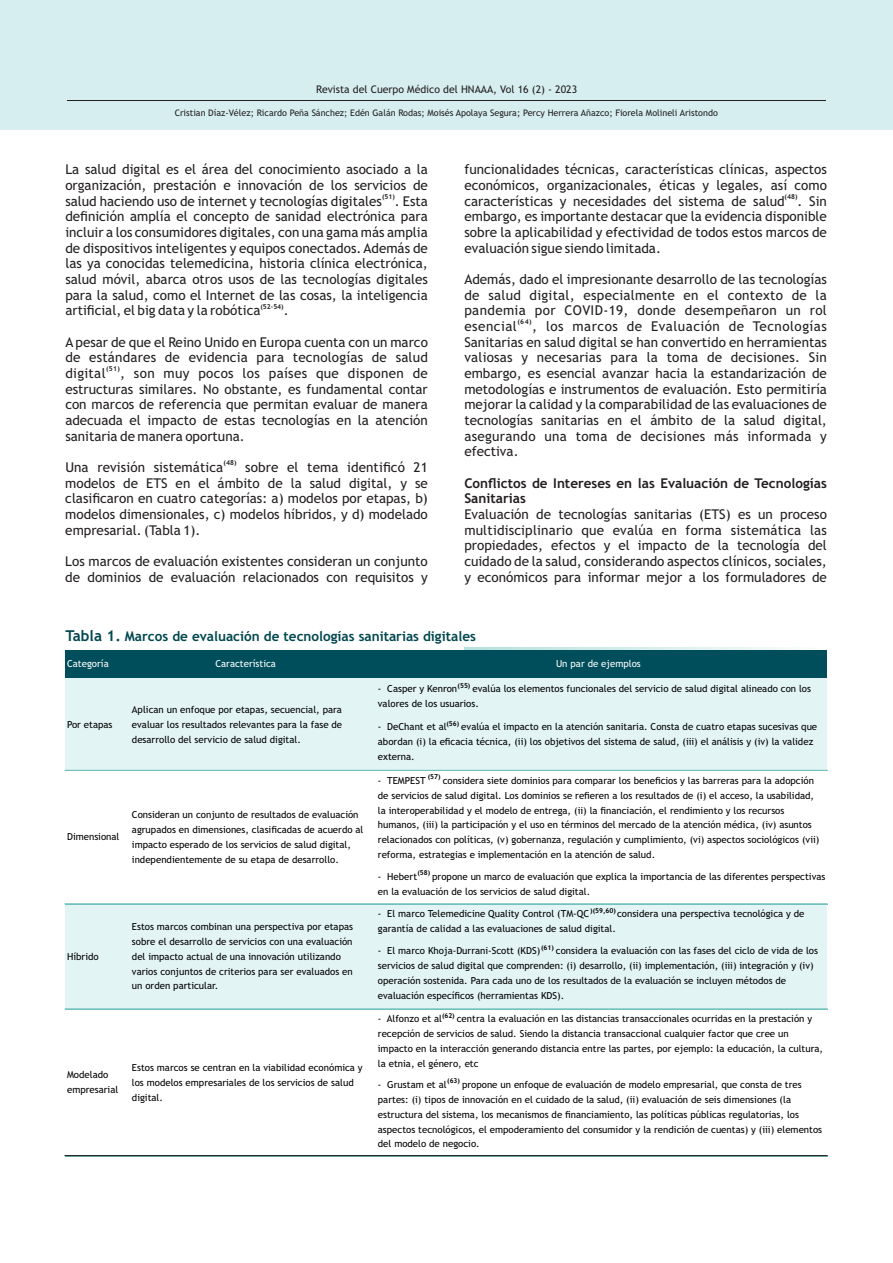
<style>
.page{position:relative;width:893px;height:1263px;background:#fff}
.page>*{position:absolute;margin:0;border:0;box-sizing:border-box;transform-origin:0 0}
.t1{font:13.5px/15.8px "Trebuchet MS";color:#231f20;text-align:justify}
.t2{font:700 13.5px/15.8px "Trebuchet MS";color:#231f20}
.t3{font:700 13.5px "Trebuchet MS";color:#00474e}
.t4{font:10.5px "Trebuchet MS";color:#231f20}
.t5{font:9.75px/14.9px "Trebuchet MS";color:#000}
.t6{font:9.75px "Trebuchet MS";color:#fff}
.t7{font:9px "Trebuchet MS";color:#231f20}
.t8{font:700 6.75px "Trebuchet MS";color:#000}
.t9{font:700 6.75px "Trebuchet MS";color:#231f20}
.s1{font-size:15px}
</style>
<div class="page">
<div style="left:0;top:0;width:893px;height:130px;background:#d7eef0"></div>
<hr style="left:67px;top:100px;width:759px;height:1px;background:#231f20">
<div style="left:464px;top:647px;width:363px;height:26px;background:linear-gradient(to right,#b4e0db,#fcfdfd)"></div>
<div style="left:66px;top:650px;width:761px;height:29px;background:#004e5b"></div>
<div style="left:66px;top:679px;width:761px;height:92px;background:#e3f4f5"></div>
<div style="left:66px;top:904px;width:761px;height:105px;background:#e3f4f5"></div>
<hr style="left:65px;top:770px;width:762px;height:1px;background:#73c1bf">
<hr style="left:65px;top:904px;width:762px;height:1px;background:#73c1bf">
<hr style="left:65px;top:903px;width:762px;height:1px;background:#73c1bf">
<hr style="left:65px;top:1009px;width:762px;height:1px;background:#73c1bf">
<hr style="left:65px;top:1008px;width:762px;height:1px;background:#73c1bf">
<hr style="left:65px;top:1156px;width:762px;height:1px;background:#73c1bf">
<hr style="left:65px;top:1155px;width:762px;height:1px;background:#000">
<p class="t4" style="left:316px;top:86px;width:262px">Revista del Cuerpo Médico del HNAAA, Vol 16 (2) - 2023</p>
<p class="t7" style="left:175px;top:109px;width:545px">Cristian Díaz-Vélez; Ricardo Peña Sánchez; Edén Galán Rodas; Moisés Apolaya Segura; Percy Herrera Añazco; Fiorela Molineli Aristondo</p>
<h1 class="t1" style="left:65px;top:163px;width:364px">La salud digital es el área del conocimiento asociado a la organización, prestación e innovación de los servicios de</h1>
<p class="t9" style="left:382px;top:194px;width:14px">(51)</p>
<p class="t1" style="left:65px;top:194px;width:364px">salud haciendo uso de internet y tecnologías digitales . Esta definición amplía el concepto de sanidad electrónica para incluir a los consumidores digitales, con una gama más amplia de dispositivos inteligentes y equipos conectados. Además de las ya conocidas telemedicina, historia clínica electrónica, salud móvil, abarca otros usos de las tecnologías digitales para la salud, como el Internet de las cosas, la inteligencia</p>
<p class="t9" style="left:260px;top:304px;width:25px">(52–54)</p>
<h1 class="t1" style="left:65px;top:304px;width:197px">artificial, el big data y la robótica</h1>
<h1 class="t1" style="left:284px;top:304px;width:6px">.</h1>
<h1 class="t1" style="left:65px;top:335px;width:364px">A pesar de que el Reino Unido en Europa cuenta con un marco de estándares de evidencia para tecnologías de salud</h1>
<p class="t9" style="left:106px;top:366px;width:15px">(51)</p>
<p class="t1" style="left:65px;top:367px;width:364px">digital , son muy pocos los países que disponen de estructuras similares. No obstante, es fundamental contar con marcos de referencia que permitan evaluar de manera adecuada el impacto de estas tecnologías en la atención sanitaria de manera oportuna.</p>
<p class="t9" style="left:223px;top:460px;width:15px">(48)</p>
<h1 class="t1" style="left:65px;top:461px;width:364px;text-indent:180px">sobre el tema identificó 21 modelos de ETS en el ámbito de la salud digital, y se clasificaron en cuatro categorías: a) modelos por etapas, b) modelos dimensionales, c) modelos híbridos, y d) modelado empresarial. (Tabla 1).</h1>
<h1 class="t1" style="left:65px;top:555px;width:364px">Los marcos de evaluación existentes consideran un conjunto de dominios de evaluación relacionados con requisitos y</h1>
<h1 class="t1" style="left:65px;top:461px;width:160px">Una revisión sistemática</h1>
<h1 class="t1" style="left:464px;top:163px;width:364px">funcionalidades técnicas, características clínicas, aspectos económicos, organizacionales, éticas y legales, así como</h1>
<p class="t9" style="left:785px;top:194px;width:14px">(48)</p>
<h1 class="t1" style="left:464px;top:194px;width:364px">características y necesidades del sistema de salud . Sin embargo, es importante destacar que la evidencia disponible sobre la aplicabilidad y efectividad de todos estos marcos de evaluación sigue siendo limitada.</h1>
<h1 class="t1" style="left:464px;top:272px;width:364px">Además, dado el impresionante desarrollo de las tecnologías de salud digital, especialmente en el contexto de la pandemia por COVID-19, donde desempeñaron un rol</h1>
<p class="t9" style="left:517px;top:319px;width:16px">(64)</p>
<p class="t1" style="left:464px;top:319px;width:364px">esencial , los marcos de Evaluación de Tecnologías Sanitarias en salud digital se han convertido en herramientas valiosas y necesarias para la toma de decisiones. Sin embargo, es esencial avanzar hacia la estandarización de metodologías e instrumentos de evaluación. Esto permitiría mejorar la calidad y la comparabilidad de las evaluaciones de tecnologías sanitarias en el ámbito de la salud digital, asegurando una toma de decisiones más informada y efectiva.</p>
<h1 class="t2" style="left:464px;top:476px;width:364px">Conflictos de Intereses en las Evaluación de Tecnologías<br>Sanitarias</h1>
<p class="t1" style="left:464px;top:508px;width:364px">Evaluación de tecnologías sanitarias (ETS) es un proceso multidisciplinario que evalúa en forma sistemática las propiedades, efectos y el impacto de la tecnología del cuidado de la salud, considerando aspectos clínicos, sociales, y económicos para informar mejor a los formuladores de</p>
<h1 class="t3" style="left:65px;top:631px;width:412px"><span class="s1">Tabla 1.</span> Marcos de evaluación de tecnologías sanitarias digitales</h1>
<p class="t6" style="left:67px;top:660px;width:43px">Categoría</p>
<p class="t6" style="left:215px;top:660px;width:62px">Característica</p>
<p class="t6" style="left:556px;top:660px;width:86px">Un par de ejemplos</p>
<p class="t5" style="left:378px;top:682px;width:81px">- Casper y Kenron</p>
<p class="t8" style="left:458px;top:683px;width:14px">(55)</p>
<p class="t5" style="left:378px;top:682px;width:435px;text-indent:95px">evalúa los elementos funcionales del servicio de salud digital alineado con los valores de los usuarios.</p>
<p class="t5" style="left:378px;top:720px;width:70px">- DeChant et al</p>
<p class="t8" style="left:446px;top:721px;width:14px">(56)</p>
<p class="t5" style="left:132px;top:703px;width:212px;text-align:justify">Aplican un enfoque por etapas, secuencial, para evaluar los resultados relevantes para la fase de desarrollo del servicio de salud digital.</p>
<p class="t5" style="left:67px;top:718px;width:47px">Por etapas</p>
<p class="t5" style="left:378px;top:720px;width:441px;text-indent:83px">evalúa el impacto en la atención sanitaria. Consta de cuatro etapas sucesivas que abordan (i) la eficacia técnica, (ii) los objetivos del sistema de salud, (iii) el análisis y (iv) la validez externa.</p>
<p class="t5" style="left:378px;top:774px;width:49px">- TEMPEST</p>
<p class="t8" style="left:428px;top:774px;width:14px">(57)</p>
<p class="t5" style="left:378px;top:774px;width:443px;text-indent:65px">considera siete dominios para comparar los beneficios y las barreras para la adopción de servicios de salud digital. Los dominios se refieren a los resultados de (i) el acceso, la usabilidad, la interoperabilidad y el modelo de entrega, (ii) la financiación, el rendimiento y los recursos humanos, (iii) la participación y el uso en términos del mercado de la atención médica, (iv) asuntos relacionados con políticas, (v) gobernanza, regulación y cumplimiento, (vi) aspectos sociológicos (vii) reforma, estrategias e implementación en la atención de salud.</p>
<p class="t5" style="left:378px;top:870px;width:41px">- Hebert</p>
<p class="t8" style="left:417px;top:870px;width:14px">(58)</p>
<p class="t5" style="left:132px;top:808px;width:233px">Consideran un conjunto de resultados de evaluación agrupados en dimensiones, clasificadas de acuerdo al impacto esperado de los servicios de salud digital, independientemente de su etapa de desarrollo.</p>
<p class="t5" style="left:67px;top:830px;width:54px">Dimensional</p>
<p class="t5" style="left:378px;top:870px;width:449px;text-indent:54px">propone un marco de evaluación que explica la importancia de las diferentes perspectivas en la evaluación de los servicios de salud digital.</p>
<p class="t5" style="left:378px;top:907px;width:213px">- El marco Telemedicine Quality Control (TM-QC</p>
<p class="t8" style="left:590px;top:908px;width:27px">)(59,60)</p>
<p class="t5" style="left:617px;top:907px;width:189px">considera una perspectiva tecnológica y de</p>
<p class="t5" style="left:378px;top:922px;width:240px">garantía de calidad a las evaluaciones de salud digital.</p>
<p class="t5" style="left:378px;top:944px;width:164px">- El marco Khoja-Durrani-Scott (KDS)</p>
<p class="t8" style="left:541px;top:945px;width:14px">(61)</p>
<p class="t5" style="left:132px;top:920px;width:223px">Estos marcos combinan una perspectiva por etapas sobre el desarrollo de servicios con una evaluación del impacto actual de una innovación utilizando varios conjuntos de criterios para ser evaluados en un orden particular.</p>
<p class="t5" style="left:378px;top:944px;width:442px;text-indent:178px">considera la evaluación con las fases del ciclo de vida de los servicios de salud digital que comprenden: (i) desarrollo, (ii) implementación, (iii) integración y (iv) operación sostenida. Para cada uno de los resultados de la evaluación se incluyen métodos de evaluación específicos (herramientas KDS).</p>
<p class="t5" style="left:378px;top:1012px;width:66px">- Alfonzo et al</p>
<p class="t8" style="left:442px;top:1013px;width:14px">(62)</p>
<p class="t5" style="left:67px;top:949px;width:33px">Híbrido</p>
<p class="t5" style="left:378px;top:1012px;width:447px;text-indent:79px">centra la evaluación en las distancias transaccionales ocurridas en la prestación y recepción de servicios de salud. Siendo la distancia transaccional cualquier factor que cree un impacto en la interacción generando distancia entre las partes, por ejemplo: la educación, la cultura, la etnia, el género, etc</p>
<p class="t5" style="left:378px;top:1078px;width:70px">- Grustam et al</p>
<p class="t8" style="left:447px;top:1078px;width:14px">(63)</p>
<p class="t5" style="left:67px;top:1068px;width:53px">Modelado empresarial</p>
<p class="t5" style="left:132px;top:1061px;width:232px">Estos marcos se centran en la viabilidad económica y los modelos empresariales de los servicios de salud digital.</p>
<p class="t5" style="left:378px;top:1078px;width:446px;text-indent:84px">propone un enfoque de evaluación de modelo empresarial, que consta de tres partes: (i) tipos de innovación en el cuidado de la salud, (ii) evaluación de seis dimensiones (la estructura del sistema, los mecanismos de financiamiento, las políticas públicas regulatorias, los aspectos tecnológicos, el empoderamiento del consumidor y la rendición de cuentas) y (iii) elementos del modelo de negocio.</p>
</div>
